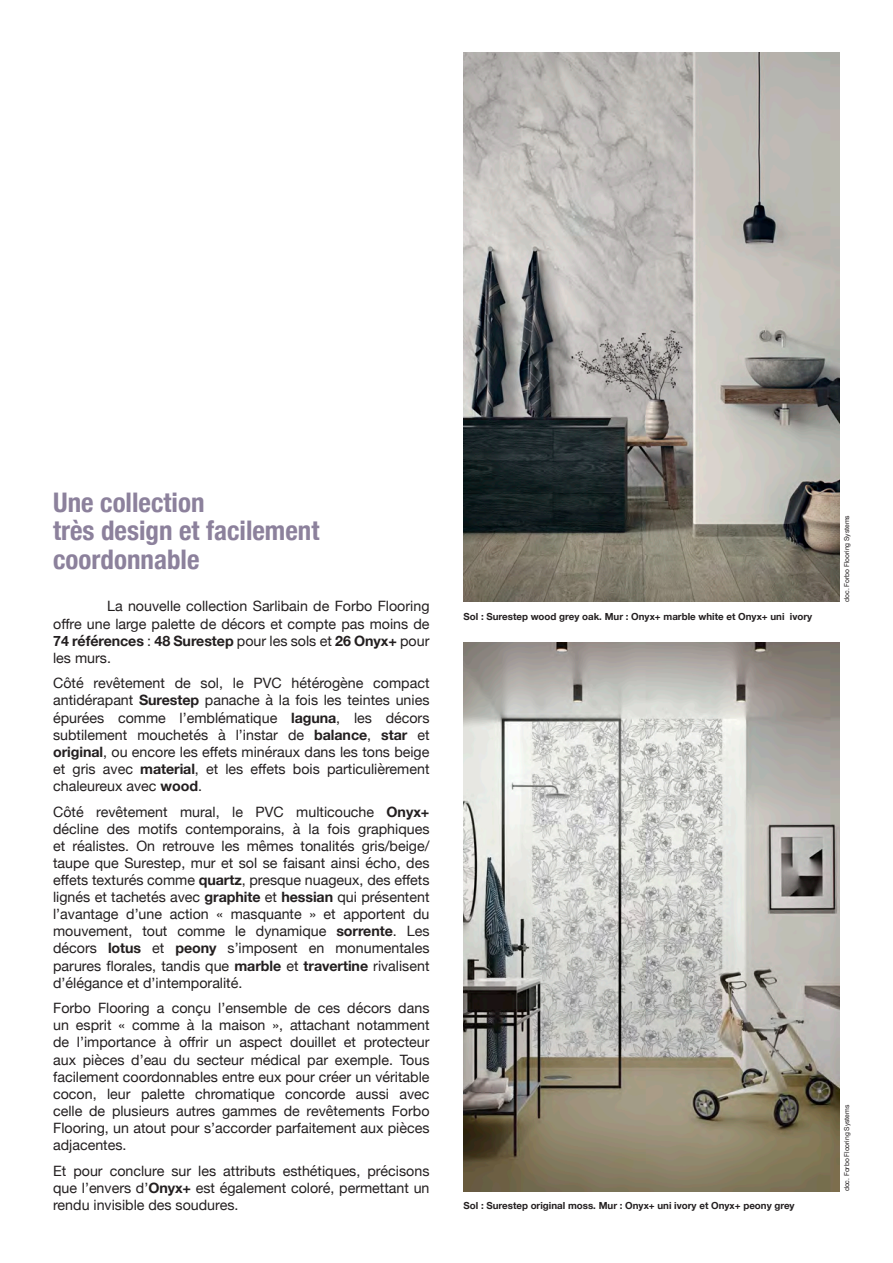
<style>
.page{position:relative;width:893px;height:1263px;background:#fff}
.page>*{position:absolute;margin:0;border:0;box-sizing:border-box;transform-origin:0 0}
.t1{font:700 condensed 27px/28.5px "Helvetica Neue";color:#8c819c}
.t2{font:14.25px/17.1px "Helvetica Neue";color:#231f20;text-align:justify}
.t3{font:700 9.75px "Helvetica Neue";color:#231f20}
.t4{font:6.75px "Helvetica Neue";letter-spacing:-.005em;color:#231f20}
.s1{font-weight:700}
</style>
<div class="page">
<img style="left:463px;top:53px;width:377px;height:549px">
<img style="left:463px;top:642px;width:377px;height:549px">
<p class="t1" style="left:53px;top:486px;width:268px">Une collection<br>très design et facilement coordonnable</p>
<p class="t2" style="left:53px;top:599px;width:378px;text-indent:54px">La nouvelle collection Sarlibain de Forbo Flooring offre une large palette de décors et compte pas moins de <span class="s1">74 références</span> : <span class="s1">48 Surestep</span> pour les sols et <span class="s1">26 Onyx+</span> pour les murs.</p>
<p class="t2" style="left:53px;top:675px;width:378px">Côté revêtement de sol, le PVC hétérogène compact antidérapant <span class="s1">Surestep</span> panache à la fois les teintes unies épurées comme l’emblématique <span class="s1">laguna</span>, les décors subtilement mouchetés à l’instar de <span class="s1">balance</span>, <span class="s1">star</span> et <span class="s1">original</span>, ou encore les effets minéraux dans les tons beige et gris avec <span class="s1">material</span>, et les effets bois particulièrement chaleureux avec <span class="s1">wood</span>.</p>
<p class="t2" style="left:53px;top:804px;width:378px">Côté revêtement mural, le PVC multicouche <span class="s1">Onyx+ </span>décline des motifs contemporains, à la fois graphiques et réalistes. On retrouve les mêmes tonalités gris/beige/ taupe que Surestep, mur et sol se faisant ainsi écho, des effets texturés comme <span class="s1">quartz</span>, presque nuageux, des effets lignés et tachetés avec <span class="s1">graphite</span> et <span class="s1">hessian</span> qui présentent l’avantage d’une action « masquante » et apportent du mouvement, tout comme le dynamique <span class="s1">sorrente</span>. Les décors <span class="s1">lotus</span> et <span class="s1">peony</span> s’imposent en monumentales parures florales, tandis que <span class="s1">marble</span> et <span class="s1">travertine</span> rivalisent d’élégance et d’intemporalité.</p>
<p class="t2" style="left:53px;top:1000px;width:378px">Forbo Flooring a conçu l’ensemble de ces décors dans un esprit « comme à la maison », attachant notamment de l’importance à offrir un aspect douillet et protecteur aux pièces d’eau du secteur médical par exemple. Tous facilement coordonnables entre eux pour créer un véritable cocon, leur palette chromatique concorde aussi avec celle de plusieurs autres gammes de revêtements Forbo Flooring, un atout pour s’accorder parfaitement aux pièces adjacentes.</p>
<p class="t2" style="left:53px;top:1163px;width:378px">Et pour conclure sur les attributs esthétiques, précisons que l’envers d’<span class="s1">Onyx+</span> est également coloré, permettant un rendu invisible des soudures.</p>
<p class="t3" style="left:463px;top:609px;width:350px">Sol : Surestep wood grey oak. Mur : Onyx+ marble white et Onyx+ uni ivory</p>
<p class="t4" style="left:842px;top:602px;width:88px;rotate:-90deg">doc. Forbo Flooring Systems</p>
<p class="t3" style="left:463px;top:1198px;width:333px">Sol : Surestep original moss. Mur : Onyx+ uni ivory et Onyx+ peony grey</p>
<p class="t4" style="left:842px;top:1191px;width:88px;rotate:-90deg">doc. Forbo Flooring Systems</p>
</div>
